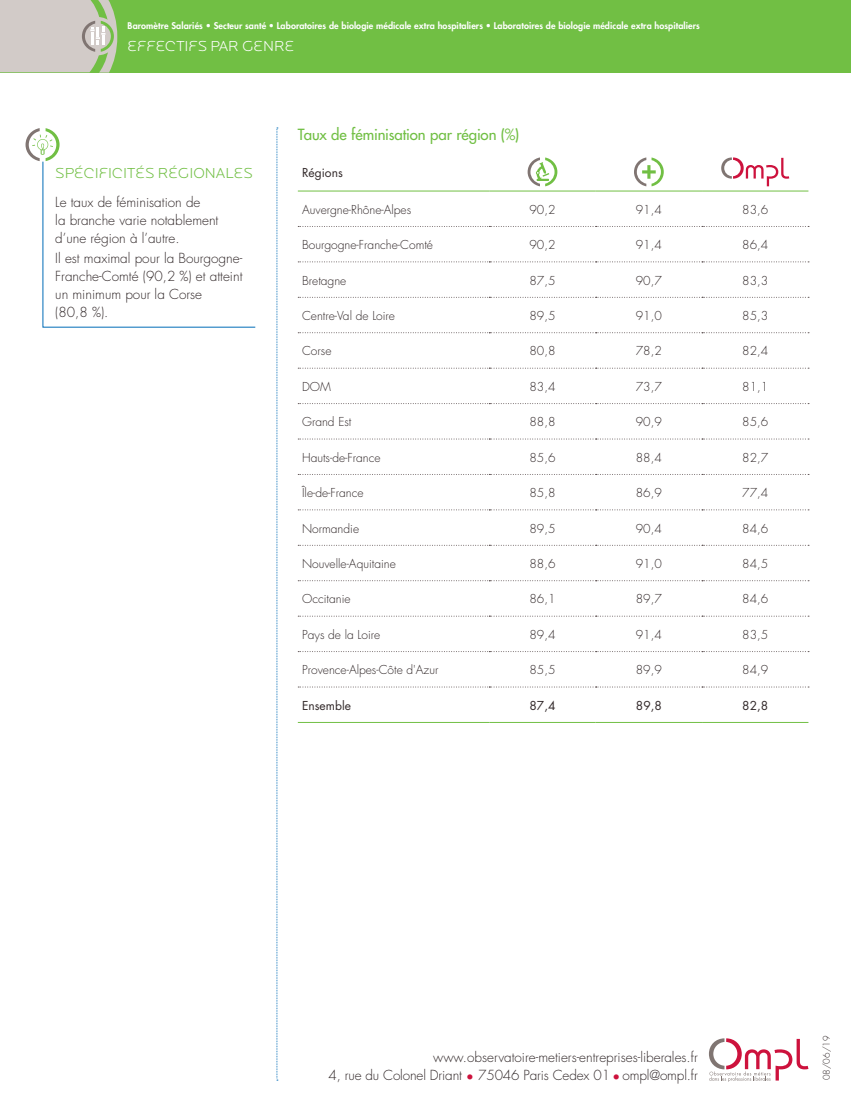
<style>
.page{position:relative;width:851px;height:1106px;background:#fff}
.page>*{position:absolute;margin:0;border:0;box-sizing:border-box;transform-origin:0 0}
.titre_tab_graph{font:500 15px "Futura Std";letter-spacing:-.01em;color:#71bf44}
.HORS_TEXTE_titre{font:300 15px "Locator Display";color:#71bf44}
.Grand_titre_verso{font:300 15px "Locator Display";color:#fff}
.HORS_TEXTE_texte{font:300 13.5px/18px "Futura Std";color:#32292a}
.TABLEAU_texte_light{font:300 12px "Futura Std";color:#32292a}
.texte_tableau{font:300 12px "Futura Std";color:#32292a}
.texte_tableau_entete{font:12px "Futura Std";color:#32292a}
.TABLEAU-texte_BOOK{font:12px "Futura Std";color:#32292a}
.t1{font:800 9px "Futura Std";letter-spacing:.01em;color:#fff}
.t2{font:300 9px "Futura Std";color:#32292a}
.s1{color:#cd123d}
</style>
<div class="page">
<div style="left:0;top:0;width:850px;height:72px;background:#71bf44"></div>
<svg style="left:276px;top:128px;width:2px;height:952px;background:#c4dced"></svg>
<svg style="left:0;top:0;width:117px;height:73px;background:#cac9bd"></svg>
<svg style="left:709px;top:1038px;width:99px;height:43px"></svg>
<svg style="left:298px;top:262px;width:510px;height:391px"></svg>
<svg style="left:298px;top:226px;width:510px;height:1px"></svg>
<svg style="left:298px;top:368px;width:510px;height:1px"></svg>
<svg style="left:298px;top:403px;width:510px;height:1px"></svg>
<svg style="left:298px;top:438px;width:510px;height:1px"></svg>
<svg style="left:298px;top:474px;width:510px;height:1px"></svg>
<svg style="left:298px;top:509px;width:510px;height:1px"></svg>
<svg style="left:298px;top:545px;width:510px;height:1px"></svg>
<svg style="left:298px;top:580px;width:510px;height:1px"></svg>
<svg style="left:298px;top:616px;width:510px;height:1px"></svg>
<svg style="left:298px;top:651px;width:510px;height:1px"></svg>
<svg style="left:298px;top:686px;width:510px;height:1px"></svg>
<hr style="left:298px;top:191px;width:191px;height:1px;background:#71bf44">
<hr style="left:489px;top:191px;width:106px;height:1px;background:#71bf44">
<hr style="left:595px;top:191px;width:107px;height:1px;background:#71bf44">
<hr style="left:702px;top:191px;width:106px;height:1px;background:#71bf44">
<svg style="left:298px;top:261px;width:510px;height:1px"></svg>
<svg style="left:298px;top:297px;width:510px;height:1px"></svg>
<svg style="left:298px;top:332px;width:510px;height:1px"></svg>
<hr style="left:298px;top:722px;width:191px;height:1px;background:#71bf44">
<hr style="left:489px;top:722px;width:106px;height:1px;background:#71bf44">
<hr style="left:595px;top:722px;width:107px;height:1px;background:#71bf44">
<hr style="left:702px;top:722px;width:106px;height:1px;background:#71bf44">
<svg style="left:527px;top:157px;width:30px;height:29px"></svg>
<svg style="left:634px;top:157px;width:29px;height:29px"></svg>
<svg style="left:721px;top:157px;width:68px;height:29px"></svg>
<svg style="left:26px;top:128px;width:230px;height:200px"></svg>
<p class="t1" style="left:128px;top:20px;width:573px">Baromètre Salariés • Secteur santé • Laboratoires de biologie médicale extra hospitaliers • Laboratoires de biologie médicale extra hospitaliers</p>
<p class="Grand_titre_verso" style="left:128px;top:37px;width:168px">EFFECTIFS PAR GENRE</p>
<p class="HORS_TEXTE_titre" style="left:55px;top:164px;width:199px">SPÉCIFICITÉS RÉGIONALES</p>
<p class="HORS_TEXTE_texte" style="left:55px;top:193px;width:165px">Le taux de féminisation de<br>la branche varie notablement d’une région à l’autre.</p>
<p class="HORS_TEXTE_texte" style="left:55px;top:249px;width:189px">Il est maximal pour la Bourgogne-<br>Franche-Comté (90,2 %) et atteint un minimum pour la Corse<br>(80,8 %).</p>
<p class="titre_tab_graph" style="left:298px;top:125px;width:223px">Taux de féminisation par région (%)</p>
<p class="TABLEAU-texte_BOOK" style="left:302px;top:165px;width:42px">Régions</p>
<p class="TABLEAU_texte_light" style="left:302px;top:202px;width:111px">Auvergne-Rhône-Alpes</p>
<p class="texte_tableau" style="left:529px;top:202px;width:28px">90,2</p>
<p class="texte_tableau" style="left:635px;top:202px;width:28px">91,4</p>
<p class="texte_tableau" style="left:742px;top:202px;width:28px">83,6</p>
<p class="TABLEAU_texte_light" style="left:302px;top:237px;width:132px">Bourgogne-Franche-Comté</p>
<p class="texte_tableau" style="left:529px;top:237px;width:28px">90,2</p>
<p class="texte_tableau" style="left:635px;top:237px;width:28px">91,4</p>
<p class="texte_tableau" style="left:742px;top:237px;width:28px">86,4</p>
<p class="TABLEAU_texte_light" style="left:302px;top:273px;width:46px">Bretagne</p>
<p class="texte_tableau" style="left:529px;top:273px;width:28px">87,5</p>
<p class="texte_tableau" style="left:635px;top:273px;width:28px">90,7</p>
<p class="texte_tableau" style="left:742px;top:273px;width:28px">83,3</p>
<p class="TABLEAU_texte_light" style="left:302px;top:308px;width:94px">Centre-Val de Loire</p>
<p class="texte_tableau" style="left:529px;top:308px;width:28px">89,5</p>
<p class="texte_tableau" style="left:635px;top:308px;width:28px">91,0</p>
<p class="texte_tableau" style="left:742px;top:308px;width:28px">85,3</p>
<p class="TABLEAU_texte_light" style="left:302px;top:344px;width:31px">Corse</p>
<p class="texte_tableau" style="left:529px;top:344px;width:28px">80,8</p>
<p class="texte_tableau" style="left:635px;top:344px;width:28px">78,2</p>
<p class="texte_tableau" style="left:742px;top:344px;width:28px">82,4</p>
<p class="TABLEAU_texte_light" style="left:302px;top:379px;width:30px">DOM</p>
<p class="texte_tableau" style="left:529px;top:379px;width:28px">83,4</p>
<p class="texte_tableau" style="left:635px;top:379px;width:28px">73,7</p>
<p class="texte_tableau" style="left:742px;top:379px;width:28px">81,1</p>
<p class="TABLEAU_texte_light" style="left:302px;top:414px;width:51px">Grand Est</p>
<p class="texte_tableau" style="left:529px;top:414px;width:28px">88,8</p>
<p class="texte_tableau" style="left:635px;top:414px;width:28px">90,9</p>
<p class="texte_tableau" style="left:742px;top:414px;width:28px">85,6</p>
<p class="TABLEAU_texte_light" style="left:302px;top:450px;width:80px">Hauts-de-France</p>
<p class="texte_tableau" style="left:529px;top:450px;width:28px">85,6</p>
<p class="texte_tableau" style="left:635px;top:450px;width:28px">88,4</p>
<p class="texte_tableau" style="left:742px;top:450px;width:28px">82,7</p>
<p class="TABLEAU_texte_light" style="left:302px;top:485px;width:63px">Île-de-France</p>
<p class="texte_tableau" style="left:529px;top:485px;width:28px">85,8</p>
<p class="texte_tableau" style="left:635px;top:485px;width:28px">86,9</p>
<p class="texte_tableau" style="left:742px;top:485px;width:28px">77,4</p>
<p class="TABLEAU_texte_light" style="left:302px;top:521px;width:59px">Normandie</p>
<p class="texte_tableau" style="left:529px;top:521px;width:28px">89,5</p>
<p class="texte_tableau" style="left:635px;top:521px;width:28px">90,4</p>
<p class="texte_tableau" style="left:742px;top:521px;width:28px">84,6</p>
<p class="TABLEAU_texte_light" style="left:302px;top:556px;width:95px">Nouvelle-Aquitaine</p>
<p class="texte_tableau" style="left:529px;top:556px;width:28px">88,6</p>
<p class="texte_tableau" style="left:635px;top:556px;width:28px">91,0</p>
<p class="texte_tableau" style="left:742px;top:556px;width:28px">84,5</p>
<p class="TABLEAU_texte_light" style="left:302px;top:591px;width:50px">Occitanie</p>
<p class="texte_tableau" style="left:529px;top:591px;width:28px">86,1</p>
<p class="texte_tableau" style="left:635px;top:591px;width:28px">89,7</p>
<p class="texte_tableau" style="left:742px;top:591px;width:28px">84,6</p>
<p class="TABLEAU_texte_light" style="left:302px;top:627px;width:80px">Pays de la Loire</p>
<p class="texte_tableau" style="left:529px;top:627px;width:28px">89,4</p>
<p class="texte_tableau" style="left:635px;top:627px;width:28px">91,4</p>
<p class="texte_tableau" style="left:742px;top:627px;width:28px">83,5</p>
<p class="TABLEAU_texte_light" style="left:302px;top:662px;width:138px">Provence-Alpes-Côte d'Azur</p>
<p class="texte_tableau" style="left:529px;top:662px;width:28px">85,5</p>
<p class="texte_tableau" style="left:635px;top:662px;width:28px">89,9</p>
<p class="texte_tableau" style="left:742px;top:662px;width:28px">84,9</p>
<p class="texte_tableau_entete" style="left:302px;top:697px;width:50px">Ensemble</p>
<p class="texte_tableau_entete" style="left:529px;top:697px;width:27px">87,4</p>
<p class="texte_tableau_entete" style="left:635px;top:697px;width:27px">89,8</p>
<p class="texte_tableau_entete" style="left:742px;top:697px;width:27px">82,8</p>
<p class="HORS_TEXTE_texte" style="left:433px;top:1048px;width:266px">www.observatoire-metiers-entreprises-liberales.fr</p>
<p class="HORS_TEXTE_texte" style="left:328px;top:1066px;width:371px">4, rue du Colonel Driant <span class="s1">•</span> 75046 Paris Cedex 01 <span class="s1">•</span> ompl@ompl.fr</p>
<p class="t2" style="left:820px;top:1080px;width:46px;rotate:-90deg">08/06/19</p>
</div>
